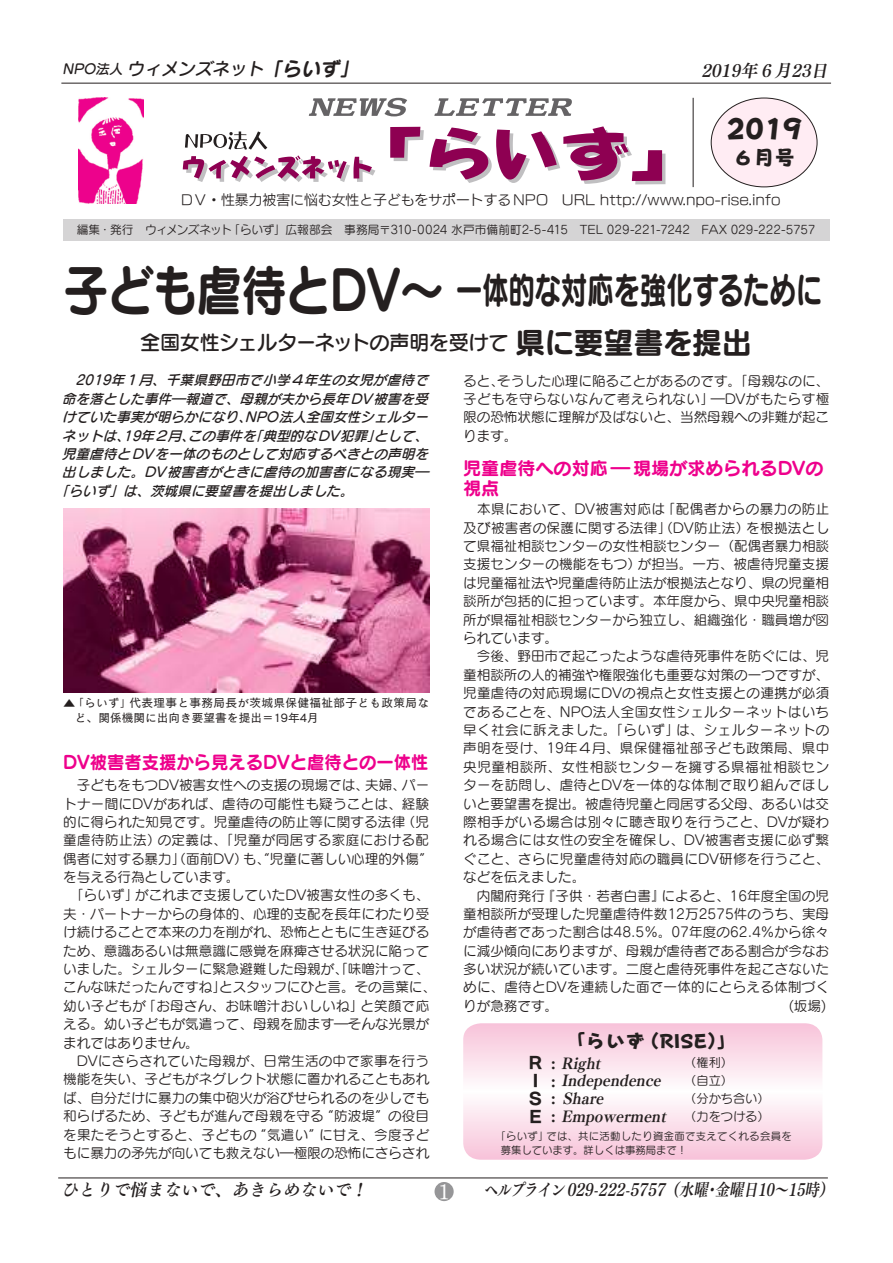
<style>
.page{position:relative;width:893px;height:1263px;background:#fff}
.page>*{position:absolute;margin:0;border:0;box-sizing:border-box;transform-origin:0 0}
.t1{font:37.05px "Seurat Pro B";letter-spacing:-.02em;color:#241f1f;scale:.72 1}
.t2{font:29.7px "Pop Happiness Std EB";color:#241f1f}
.t3{font:21.3px "Tsuku Min Pro LB";color:#fff}
.t4{font:20.85px "Pop Happiness Std EB";color:#241f1f}
.t5{font:20.25px "Seurat Pro DB";letter-spacing:-.025em;color:#241f1f}
.t6{font:19.8px "Pop Happiness Std EB";color:#241f1f}
.t7{font:18px "Seurat Pro B";color:#ee008c;scale:.96 1}
.t8{font:18px/20.5px "Seurat Pro B";color:#ee008c}
.t9{font:italic 16.95px "Tsuku Min Pro B";color:#241f1f;scale:.84 1}
.t10{font:italic 16.95px "Tsuku Min Pro B";color:#241f1f}
.t11{font:italic 16.95px "Seurat Pro DB";color:#241f1f}
.t12{font:16.95px/17.9px "New Cezanne Pro B";color:#241f1f}
.t13{font:italic 15.15px/17.9px "Tsuku Min Pro E";color:#241f1f}
.t14{font:13.8px "New Rodin Pro M";color:#241f1f}
.t15{font:13.5px/18.5px "Seurat Pro M";color:#241f1f}
.t16{font:italic 13.5px "Seurat Pro DB";color:#241f1f}
.t17{font:12.15px/17.9px "Seurat Pro M";color:#241f1f}
.t18{font:11.7px "Seurat Pro M";letter-spacing:-.005em;color:#241f1f}
.t19{font:11.7px/14.9px "Cezanne Pro M";letter-spacing:.025em;color:#241f1f}
.t20{font:10.35px/14.1px "Seurat Pro M";letter-spacing:.03em;color:#241f1f}
.s1{font-size:13.65px}
.s2{font-family:"Seurat Pro B";font-size:19.2px}
.s3{font-size:54.9px}
.s4{font-family:"Seurat Pro B";font-size:30.3px}
.s5{font-style:normal;font-size:15.3px}
</style>
<div class="page">
<hr style="left:61px;top:83px;width:770px;height:1px;background:#241f1f">
<hr style="left:58px;top:1178px;width:770px;height:1px;background:#241f1f">
<div style="left:434px;top:1182px;width:20px;height:19px;background:#969698;border-radius:50%"></div>
<div style="left:711px;top:98px;width:106px;height:89px;background:#ffecf3;border-radius:50%"></div>
<img style="left:79px;top:97px;width:64px;height:106px">
<svg style="left:309px;top:98px;width:98px;height:18px"></svg>
<svg style="left:434px;top:98px;width:138px;height:18px"></svg>
<div style="left:63px;top:219px;width:766px;height:21px;background:#d5d4d5"></div>
<svg style="left:390px;top:127px;width:34px;height:34px"></svg>
<svg style="left:430px;top:126px;width:235px;height:58px"></svg>
<svg style="left:183px;top:131px;width:192px;height:51px"></svg>
<hr style="left:693px;top:98px;width:1px;height:89px;background:#241f1f">
<svg style="left:463px;top:1023px;width:359px;height:137px"></svg>
<img style="left:63px;top:509px;width:366px;height:183px">
<p class="t11" style="left:63px;top:58px;width:302px"><span class="s1">NPO法人</span> ウィメンズネット<span class="s2">「らいず」</span></p>
<p class="t10" style="left:702px;top:57px;width:132px">2019年６月23日</p>
<h2 class="t2" style="left:726px;top:109px;width:78px">2019</h2>
<h3 class="t4" style="left:733px;top:144px;width:64px">６月号</h3>
<p class="t14" style="left:180px;top:188px;width:602px">ＤＶ・性暴力被害に悩む女性と子どもをサポートするNPO　URL http://www.npo-rise.info</p>
<p class="t18" style="left:77px;top:222px;width:740px">編集・発行　ウィメンズネット「らいず」広報部会　事務局〒310-0024 水戸市備前町2-5-415　TEL 029-221-7242　FAX 029-222-5757</p>
<h1 class="t1" style="left:63px;top:264px;width:1056px"><span class="s3">子ども虐待とＤＶ～</span>一体的な対応を強化するために</h1>
<h3 class="t5" style="left:140px;top:329px;width:613px">全国女性シェルターネットの声明を受けて <span class="s4">県に要望書を提出</span></h3>
<p class="t16" style="left:62px;top:371px;width:372px">　2019年１月、千葉県野田市で小学４年生の女児が虐待で</p>
<p class="t16" style="left:62px;top:390px;width:372px">命を落とした事件―報道で、母親が夫から長年DV被害を受</p>
<p class="t16" style="left:62px;top:408px;width:372px">けていた事実が明らかになり、NPO法人全国女性シェルター</p>
<p class="t16" style="left:62px;top:427px;width:372px">ネットは、19年２月、この事件を「典型的なDV犯罪」として、</p>
<p class="t16" style="left:62px;top:445px;width:372px">児童虐待とDVを一体のものとして対応するべきとの声明を</p>
<p class="t16" style="left:62px;top:463px;width:372px">出しました。DV被害者がときに虐待の加害者になる現実―</p>
<p class="t16" style="left:55px;top:482px;width:304px">「らいず」は、茨城県に要望書を提出しました。</p>
<p class="t19" style="left:75px;top:695px;width:356px;text-indent:-11px">▲「らいず」代表理事と事務局長が茨城県保健福祉部子ども政策局など、関係機関に出向き要望書を提出＝19年4月</p>
<h3 class="t7" style="left:63px;top:749px;width:382px">DV被害者支援から見えるDVと虐待との一体性</h3>
<p class="t15" style="left:63px;top:775px;width:374px">　子どもをもつDV被害女性への支援の現場では、夫婦、パートナー間にDVがあれば、虐待の可能性も疑うことは、経験的に得られた知見です。児童虐待の防止等に関する法律（児童虐待防止法）の定義は、「児童が同居する家庭における配偶者に対する暴力」（面前DV）も、“児童に著しい心理的外傷”を与える行為としています。<br>　「らいず」がこれまで支援していたDV被害女性の多くも、夫・パートナーからの身体的、心理的支配を長年にわたり受け続けることで本来の力を削がれ、恐怖とともに生き延びるため、意識あるいは無意識に感覚を麻痺させる状況に陥っていました。シェルターに緊急避難した母親が、「味噌汁って、こんな味だったんですね」とスタッフにひと言。その言葉に、幼い子どもが「お母さん、お味噌汁おいしいね」と笑顔で応える。幼い子どもが気遣って、母親を励ます―そんな光景がまれではありません。<br>　DVにさらされていた母親が、日常生活の中で家事を行う機能を失い、子どもがネグレクト状態に置かれることもあれば、自分だけに暴力の集中砲火が浴びせられるのを少しでも和らげるため、子どもが進んで母親を守る“防波堤”の役目を果たそうとすると、子どもの“気遣い”に甘え、今度子どもに暴力の矛先が向いても救えない―極限の恐怖にさらされ</p>
<p class="t15" style="left:463px;top:371px;width:367px;text-align:justify">ると、そうした心理に陥ることがあるのです。「母親なのに、子どもを守らないなんて考えられない」―DVがもたらす極限の恐怖状態に理解が及ばないと、当然母親への非難が起こります。</p>
<h3 class="t8" style="left:463px;top:457px;width:362px">児童虐待への対応 ― 現場が求められるDVの視点</h3>
<p class="t15" style="left:463px;top:499px;width:368px">　本県において、DV被害対応は「配偶者からの暴力の防止及び被害者の保護に関する法律」（DV防止法）を根拠法として県福祉相談センターの女性相談センター（配偶者暴力相談支援センターの機能をもつ）が担当。一方、被虐待児童支援は児童福祉法や児童虐待防止法が根拠法となり、県の児童相談所が包括的に担っています。本年度から、県中央児童相談所が県福祉相談センターから独立し、組織強化・職員増が図られています。<br>　今後、野田市で起こったような虐待死事件を防ぐには、児童相談所の人的補強や権限強化も重要な対策の一つですが、児童虐待の対応現場にDVの視点と女性支援との連携が必須であることを、NPO法人全国女性シェルターネットはいち早く社会に訴えました。「らいず」は、シェルターネットの声明を受け、19年４月、県保健福祉部子ども政策局、県中央児童相談所、女性相談センターを擁する県福祉相談センターを訪問し、虐待とDVを一体的な体制で取り組んでほしいと要望書を提出。被虐待児童と同居する父母、あるいは交際相手がいる場合は別々に聴き取りを行うこと、DVが疑われる場合には女性の安全を確保し、DV被害者支援に必ず繋ぐこと、さらに児童虐待対応の職員にDV研修を行うこと、などを伝えました。<br>　内閣府発行『子供・若者白書』によると、16年度全国の児童相談所が受理した児童虐待件数12万2575件のうち、実母が虐待者であった割合は48.5%。07年度の62.4%から徐々に減少傾向にありますが、母親が虐待者である割合が今なお多い状況が続いています。二度と虐待死事件を起こさないために、虐待とDVを連続した面で一体的にとらえる体制づく</p>
<h3 class="t6" style="left:566px;top:1028px;width:172px">「らいず（RISE）」</h3>
<p class="t12" style="left:529px;top:1052px;width:15px">R<br>I<br>S<br>E</p>
<p class="t13" style="left:551px;top:1053px;width:121px"><span class="s5">:</span> Right<br><span class="s5">:</span> Independence <span class="s5">:</span> Share<br><span class="s5">:</span> Empowerment</p>
<p class="t17" style="left:684px;top:1053px;width:87px">（権利）<br>（自立）<br>（分かち合い）（力をつける）</p>
<p class="t20" style="left:501px;top:1128px;width:293px;text-indent:-5px">「らいず」では、共に活動したり資金面で支えてくれる会員を募集しています。詳しくは事務局まで！</p>
<p class="t10" style="left:61px;top:1176px;width:312px">ひとりで悩まないで、あきらめないで！</p>
<h3 class="t3" style="left:439px;top:1172px;width:13px">1</h3>
<p class="t9" style="left:483px;top:1176px;width:424px">ヘルプライン 029-222-5757（水曜・金曜日10〜15時）</p>
</div>
